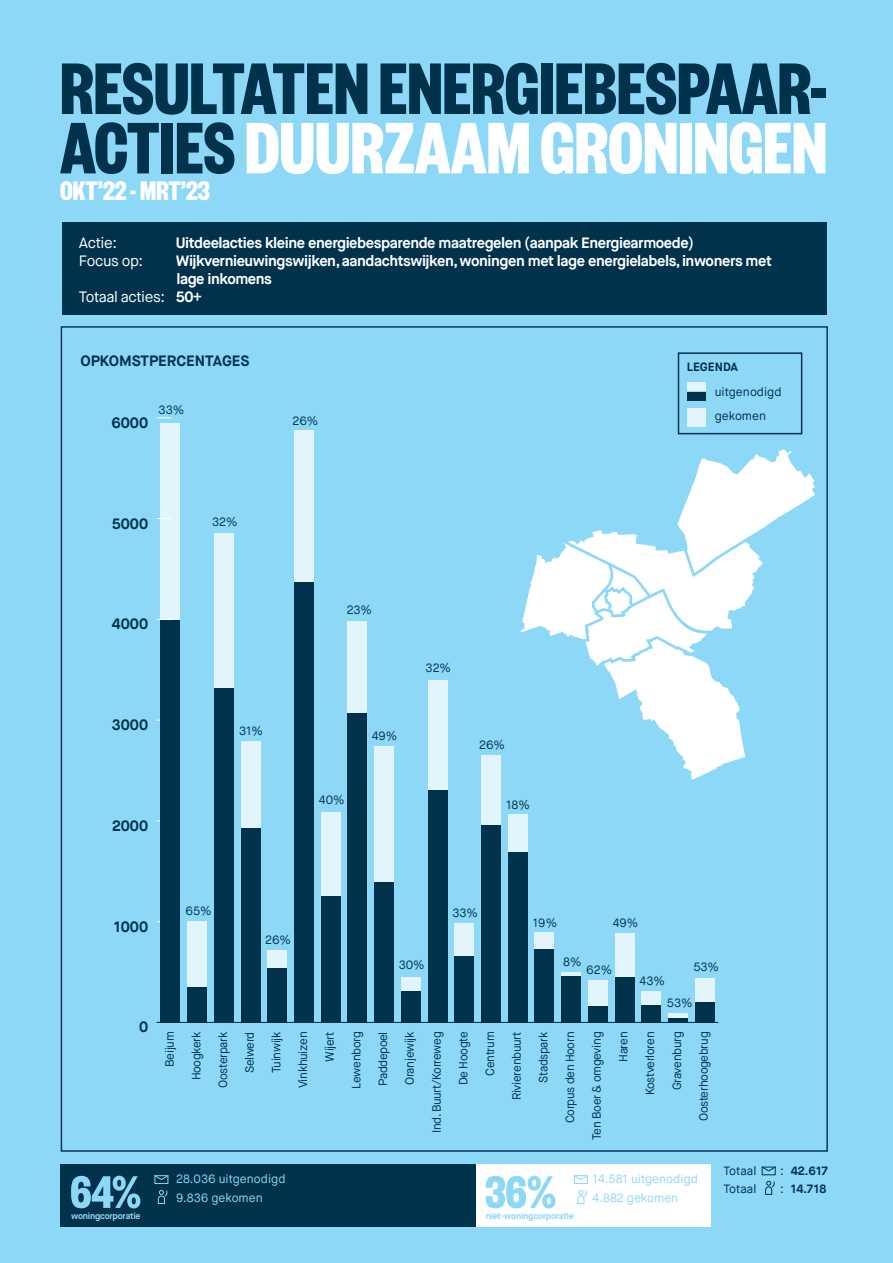
<style>
.page{position:relative;width:893px;height:1263px;background:#8dd7f7}
.page>*{position:absolute;margin:0;border:0;box-sizing:border-box;transform-origin:0 0}
.t1{font:700 80.1px/59.4px "Founders Grotesk X Cond";color:#00324c}
.t2{font:700 50.25px "Founders Grotesk X Cond";color:#8dd7f7}
.t3{font:700 29.55px "Founders Grotesk X Cond";color:#fff}
.t4{font:700 15px "Maison Neue";letter-spacing:-.03em;color:#fff}
.t5{font:700 15px "Maison Neue";color:#00324c}
.t6{font:15px "Maison Neue";letter-spacing:-.03em;color:#fff}
.t7{font:12px "Maison Neue";letter-spacing:-.03em;color:#00324c}
.t8{font:12px/18.9px "Maison Neue";color:#8dd7f7}
.t9{font:700 12px "Maison Neue";color:#00324c}
.t10{font:12px "Maison Neue";color:#00324c}
.t11{font:700 9px "Maison Neue";letter-spacing:-.03em;color:#8dd7f7}
.s1{color:#fff}
.s2{font-weight:700}
.s3{font-weight:400}
</style>
<div class="page">
<hr style="left:157px;top:1022px;width:561px;height:1px;background:#00324c">
<svg style="left:157px;top:417px;width:14px;height:1px"></svg>
<div style="left:161px;top:423px;width:19px;height:197px;background:#e2f4fc"></div>
<div style="left:187px;top:922px;width:20px;height:65px;background:#e2f4fc"></div>
<div style="left:214px;top:533px;width:19px;height:155px;background:#e2f4fc"></div>
<div style="left:241px;top:741px;width:19px;height:87px;background:#e2f4fc"></div>
<div style="left:268px;top:950px;width:19px;height:18px;background:#e2f4fc"></div>
<div style="left:294px;top:430px;width:20px;height:152px;background:#e2f4fc"></div>
<div style="left:321px;top:812px;width:19px;height:84px;background:#e2f4fc"></div>
<div style="left:348px;top:622px;width:19px;height:91px;background:#e2f4fc"></div>
<div style="left:374px;top:746px;width:20px;height:136px;background:#e2f4fc"></div>
<div style="left:401px;top:977px;width:19px;height:14px;background:#e2f4fc"></div>
<div style="left:428px;top:680px;width:19px;height:109px;background:#e2f4fc"></div>
<div style="left:455px;top:923px;width:19px;height:33px;background:#e2f4fc"></div>
<div style="left:481px;top:755px;width:20px;height:70px;background:#e2f4fc"></div>
<div style="left:508px;top:815px;width:19px;height:37px;background:#e2f4fc"></div>
<div style="left:535px;top:932px;width:19px;height:17px;background:#e2f4fc"></div>
<hr style="left:561px;top:972px;width:20px;height:4px;background:#e2f4fc">
<div style="left:588px;top:980px;width:19px;height:26px;background:#e2f4fc"></div>
<div style="left:615px;top:934px;width:19px;height:43px;background:#e2f4fc"></div>
<div style="left:642px;top:992px;width:19px;height:13px;background:#e2f4fc"></div>
<div style="left:668px;top:1013px;width:20px;height:5px;background:#e2f4fc"></div>
<div style="left:695px;top:978px;width:19px;height:23px;background:#e2f4fc"></div>
<div style="left:161px;top:620px;width:19px;height:402px;background:#00324c"></div>
<div style="left:187px;top:987px;width:20px;height:35px;background:#00324c"></div>
<div style="left:214px;top:688px;width:19px;height:334px;background:#00324c"></div>
<div style="left:241px;top:828px;width:19px;height:194px;background:#00324c"></div>
<div style="left:268px;top:968px;width:19px;height:54px;background:#00324c"></div>
<div style="left:294px;top:582px;width:20px;height:440px;background:#00324c"></div>
<div style="left:321px;top:896px;width:19px;height:126px;background:#00324c"></div>
<div style="left:348px;top:713px;width:19px;height:309px;background:#00324c"></div>
<div style="left:374px;top:882px;width:20px;height:140px;background:#00324c"></div>
<div style="left:401px;top:991px;width:19px;height:31px;background:#00324c"></div>
<div style="left:428px;top:789px;width:19px;height:233px;background:#00324c"></div>
<div style="left:455px;top:956px;width:19px;height:66px;background:#00324c"></div>
<div style="left:481px;top:825px;width:20px;height:197px;background:#00324c"></div>
<div style="left:508px;top:852px;width:19px;height:170px;background:#00324c"></div>
<div style="left:535px;top:949px;width:19px;height:73px;background:#00324c"></div>
<div style="left:561px;top:976px;width:20px;height:46px;background:#00324c"></div>
<div style="left:588px;top:1006px;width:19px;height:16px;background:#00324c"></div>
<div style="left:615px;top:977px;width:19px;height:45px;background:#00324c"></div>
<div style="left:642px;top:1005px;width:19px;height:17px;background:#00324c"></div>
<hr style="left:668px;top:1018px;width:20px;height:4px;background:#00324c">
<div style="left:695px;top:1001px;width:19px;height:21px;background:#00324c"></div>
<div style="left:60px;top:1164px;width:416px;height:62px;background:#00324c"></div>
<div style="left:476px;top:1164px;width:235px;height:62px;background:#fff"></div>
<svg style="left:157px;top:1190px;width:11px;height:14px"></svg>
<svg style="left:577px;top:1190px;width:10px;height:14px"></svg>
<svg style="left:521px;top:449px;width:294px;height:331px"></svg>
<div style="left:678px;top:352px;width:124px;height:82px;border:2px solid #00324c"></div>
<div style="left:687px;top:392px;width:18px;height:9px;background:#00324c"></div>
<div style="left:687px;top:382px;width:18px;height:10px;background:#e2f4fc"></div>
<div style="left:687px;top:408px;width:18px;height:19px;background:#e2f4fc"></div>
<div style="left:62px;top:222px;width:765px;height:93px;background:#00324c"></div>
<div style="left:154px;top:1175px;width:14px;height:9px;border:1px solid #8dd7f7"></div>
<svg style="left:154px;top:1175px;width:15px;height:6px"></svg>
<div style="left:574px;top:1175px;width:14px;height:9px;border:1px solid #8dd7f7"></div>
<svg style="left:574px;top:1175px;width:14px;height:6px"></svg>
<svg style="left:765px;top:1181px;width:10px;height:14px"></svg>
<div style="left:762px;top:1166px;width:14px;height:9px;border:1px solid #00324c"></div>
<svg style="left:761px;top:1166px;width:15px;height:6px"></svg>
<h1 class="t1" style="left:60px;top:55px;width:768px">RESULTATEN ENERGIEBESPAAR-<br>ACTIES <span class="s1">DUURZAAM GRONINGEN</span></h1>
<h3 class="t3" style="left:60px;top:172px;width:151px">OKT’22 - MRT’23</h3>
<p class="t6" style="left:79px;top:233px;width:40px">Actie:</p>
<p class="t4" style="left:176px;top:233px;width:519px">Uitdeelacties kleine energiebesparende maatregelen (aanpak Energiearmoede)</p>
<p class="t6" style="left:79px;top:251px;width:66px">Focus op:</p>
<p class="t4" style="left:176px;top:251px;width:597px">Wijkvernieuwingswijken, aandachtswijken, woningen met lage energielabels, inwoners met</p>
<p class="t4" style="left:176px;top:269px;width:97px">lage inkomens</p>
<p class="t6" style="left:79px;top:287px;width:124px">Totaal acties: <span class="s2">50+</span></p>
<p class="t5" style="left:80px;top:351px;width:171px">OPKOMSTPERCENTAGES</p>
<p class="t5" style="left:112px;top:413px;width:38px">6000</p>
<p class="t7" style="left:159px;top:402px;width:27px">33%</p>
<p class="t7" style="left:292px;top:413px;width:28px">26%</p>
<p class="t9" style="left:687px;top:359px;width:53px">LEGENDA</p>
<p class="t10" style="left:715px;top:385px;width:68px">uitgenodigd</p>
<p class="t10" style="left:715px;top:408px;width:53px">gekomen</p>
<p class="t5" style="left:112px;top:514px;width:38px">5000</p>
<p class="t5" style="left:112px;top:614px;width:38px">4000</p>
<p class="t5" style="left:112px;top:715px;width:38px">3000</p>
<p class="t5" style="left:112px;top:816px;width:38px">2000</p>
<p class="t5" style="left:114px;top:917px;width:36px">1000</p>
<p class="t7" style="left:212px;top:514px;width:27px">32%</p>
<p class="t7" style="left:239px;top:723px;width:25px">31%</p>
<p class="t7" style="left:347px;top:602px;width:27px">23%</p>
<p class="t7" style="left:319px;top:792px;width:27px">40%</p>
<p class="t7" style="left:372px;top:728px;width:27px">49%</p>
<p class="t7" style="left:426px;top:660px;width:27px">32%</p>
<p class="t7" style="left:479px;top:737px;width:28px">26%</p>
<p class="t7" style="left:506px;top:798px;width:25px">18%</p>
<p class="t7" style="left:185px;top:903px;width:28px">65%</p>
<p class="t7" style="left:265px;top:932px;width:28px">26%</p>
<p class="t7" style="left:399px;top:957px;width:27px">30%</p>
<p class="t7" style="left:452px;top:905px;width:27px">33%</p>
<p class="t7" style="left:533px;top:915px;width:26px">19%</p>
<p class="t7" style="left:613px;top:916px;width:27px">49%</p>
<p class="t7" style="left:563px;top:954px;width:20px">8%</p>
<p class="t7" style="left:586px;top:962px;width:28px">62%</p>
<p class="t7" style="left:640px;top:973px;width:27px">43%</p>
<p class="t7" style="left:693px;top:960px;width:27px">53%</p>
<p class="t5" style="left:139px;top:1017px;width:11px">0</p>
<h2 class="t2" style="left:70px;top:1160px;width:72px">64%</h2>
<p class="t11" style="left:71px;top:1210px;width:71px">woningcorporatie</p>
<p class="t7" style="left:667px;top:995px;width:27px">53%</p>
<p class="t7" style="left:162px;top:1067px;width:37px;rotate:-90deg">Beijum</p>
<p class="t7" style="left:189px;top:1080px;width:50px;rotate:-90deg">Hoogkerk</p>
<p class="t7" style="left:215px;top:1088px;width:58px;rotate:-90deg">Oosterpark</p>
<p class="t7" style="left:242px;top:1073px;width:43px;rotate:-90deg">Selwerd</p>
<p class="t7" style="left:269px;top:1073px;width:43px;rotate:-90deg">Tuinwijk</p>
<p class="t7" style="left:295px;top:1088px;width:58px;rotate:-90deg">Vinkhuizen</p>
<p class="t7" style="left:322px;top:1061px;width:32px;rotate:-90deg">Wijert</p>
<p class="t7" style="left:349px;top:1088px;width:58px;rotate:-90deg">Lewenborg</p>
<p class="t7" style="left:376px;top:1086px;width:56px;rotate:-90deg">Paddepoel</p>
<p class="t7" style="left:402px;top:1085px;width:55px;rotate:-90deg">Oranjewijk</p>
<p class="t7" style="left:429px;top:1133px;width:103px;rotate:-90deg">Ind. Buurt/Korreweg</p>
<p class="t7" style="left:456px;top:1085px;width:55px;rotate:-90deg">De Hoogte</p>
<p class="t7" style="left:482px;top:1076px;width:46px;rotate:-90deg">Centrum</p>
<p class="t7" style="left:509px;top:1100px;width:70px;rotate:-90deg">Rivierenbuurt</p>
<p class="t7" style="left:536px;top:1083px;width:53px;rotate:-90deg">Stadspark</p>
<p class="t7" style="left:562px;top:1123px;width:93px;rotate:-90deg">Corpus den Hoorn</p>
<p class="t7" style="left:589px;top:1140px;width:110px;rotate:-90deg">Ten Boer &amp; omgeving</p>
<p class="t7" style="left:616px;top:1062px;width:32px;rotate:-90deg">Haren</p>
<p class="t7" style="left:643px;top:1095px;width:65px;rotate:-90deg">Kostverloren</p>
<p class="t7" style="left:669px;top:1090px;width:60px;rotate:-90deg">Gravenburg</p>
<p class="t7" style="left:696px;top:1121px;width:91px;rotate:-90deg">Oosterhoogebrug</p>
<p class="t8" style="left:176px;top:1170px;width:111px">28.036 uitgenodigd<br>9.836 gekomen</p>
<p class="t8" style="left:593px;top:1170px;width:107px">14.581 uitgenodigd<br>4.882 gekomen</p>
<h2 class="t2" style="left:485px;top:1160px;width:73px">36%</h2>
<p class="t11" style="left:486px;top:1210px;width:90px">niet-woningcorporatie</p>
<p class="t7" style="left:723px;top:1163px;width:34px">Totaal</p>
<p class="t9" style="left:780px;top:1163px;width:49px"><span class="s3">:</span> 42.617</p>
<p class="t7" style="left:723px;top:1181px;width:34px">Totaal</p>
<p class="t9" style="left:780px;top:1181px;width:48px"><span class="s3">:</span> 14.718</p>
</div>
